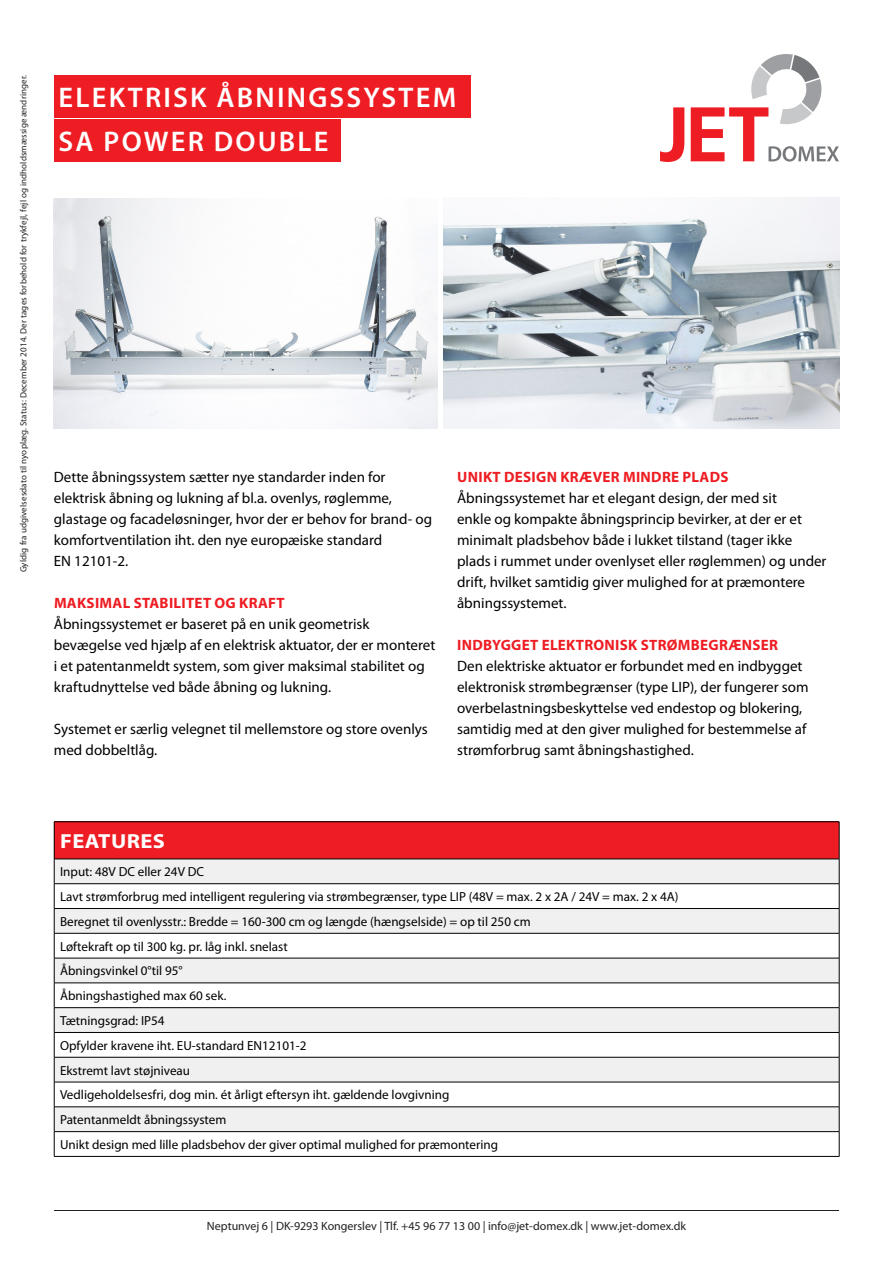
<style>
.page{position:relative;width:893px;height:1263px;background:#fff}
.page>*{position:absolute;margin:0;border:0;box-sizing:border-box;transform-origin:0 0}
.H1_Prospektthema{font:600 28.5px "Myriad Pro";letter-spacing:.08em;color:#fff}
.t1{font:700 20.4px "Myriad Pro";letter-spacing:.02em;color:#fff;scale:1.1 1}
.t2{font:15px/21px "Myriad Pro";color:#010000}
.t3{font:700 15px "Myriad Pro";letter-spacing:.02em;color:#ee1d23}
.t4{font:13.05px "Myriad Pro";color:#010000}
.Tekst_foto_og_tabel{font:12px "Myriad Pro";color:#231f20}
.Gültigkeit{font:9px "Myriad Pro";letter-spacing:.01em;color:#231f20}
</style>
<div class="page">
<div style="left:54px;top:119px;width:286px;height:43px;background:#ee1d23"></div>
<svg style="left:660px;top:54px;width:179px;height:108px"></svg>
<div style="left:54px;top:75px;width:417px;height:42px;background:#ee1d23"></div>
<hr style="left:54px;top:1210px;width:785px;height:1px;background:#231f20">
<div style="left:54px;top:822px;width:785px;height:37px;background:#ee1d23"></div>
<div style="left:55px;top:860px;width:784px;height:123px;background:#f0f0f1"></div>
<div style="left:54px;top:884px;width:785px;height:24px;background:#fff"></div>
<div style="left:54px;top:933px;width:785px;height:25px;background:#fff"></div>
<svg style="left:55px;top:984px;width:784px;height:172px"></svg>
<hr style="left:54px;top:821px;width:785px;height:1px;background:#010000">
<hr style="left:54px;top:822px;width:1px;height:37px;background:#010000">
<hr style="left:839px;top:822px;width:1px;height:37px;background:#010000">
<hr style="left:54px;top:859px;width:785px;height:1px;background:#010000">
<hr style="left:54px;top:883px;width:785px;height:1px;background:#010000">
<hr style="left:54px;top:908px;width:785px;height:1px;background:#010000">
<hr style="left:54px;top:933px;width:785px;height:1px;background:#010000">
<hr style="left:54px;top:958px;width:785px;height:1px;background:#010000">
<hr style="left:54px;top:983px;width:785px;height:1px;background:#010000">
<hr style="left:54px;top:1007px;width:785px;height:1px;background:#010000">
<hr style="left:54px;top:1032px;width:785px;height:1px;background:#010000">
<hr style="left:54px;top:1057px;width:785px;height:1px;background:#010000">
<hr style="left:54px;top:1082px;width:785px;height:1px;background:#010000">
<hr style="left:54px;top:1106px;width:785px;height:1px;background:#010000">
<hr style="left:54px;top:1131px;width:785px;height:1px;background:#010000">
<svg style="left:54px;top:859px;width:1px;height:297px"></svg>
<svg style="left:839px;top:859px;width:1px;height:297px"></svg>
<hr style="left:54px;top:1156px;width:785px;height:1px;background:#010000">
<img style="left:54px;top:198px;width:384px;height:230px">
<img style="left:444px;top:198px;width:395px;height:230px">
<p class="Gültigkeit" style="left:18px;top:572px;width:499px;rotate:-90deg">Gyldig fra udgivelsesdato til nyoplæg. Status: December 2014. Der tages forbehold for trykfejl, fejl og indholdsmæssige ændringer.</p>
<p class="H1_Prospektthema" style="left:59px;top:79px;width:399px">ELEKTRISK ÅBNINGSSYSTEM</p>
<p class="H1_Prospektthema" style="left:59px;top:123px;width:271px">SA POWER DOUBLE</p>
<p class="t2" style="left:54px;top:466px;width:380px">Dette åbningssystem sætter nye standarder inden for elektrisk åbning og lukning af bl.a. ovenlys, røglemme, glastage og facadeløsninger, hvor der er behov for brand- og komfortventilation iht. den nye europæiske standard</p>
<p class="t2" style="left:54px;top:550px;width:76px">EN 12101-2.</p>
<p class="t3" style="left:54px;top:593px;width:232px">MAKSIMAL STABILITET OG KRAFT</p>
<p class="t2" style="left:54px;top:613px;width:383px">Åbningssystemet er baseret på en unik geometrisk bevægelse ved hjælp af en elektrisk aktuator, der er monteret i et patentanmeldt system, som giver maksimal stabilitet og kraftudnyttelse ved både åbning og lukning.</p>
<p class="t2" style="left:54px;top:718px;width:375px">Systemet er særlig velegnet til mellemstore og store ovenlys med dobbeltlåg.</p>
<p class="t3" style="left:457px;top:467px;width:273px">UNIKT DESIGN KRÆVER MINDRE PLADS</p>
<p class="t2" style="left:457px;top:487px;width:371px">Åbningssystemet har et elegant design, der med sit<br>enkle og kompakte åbningsprincip bevirker, at der er et minimalt pladsbehov både i lukket tilstand (tager ikke plads i rummet under ovenlyset eller røglemmen) og under drift, hvilket samtidig giver mulighed for at præmontere åbningssystemet.</p>
<p class="t3" style="left:457px;top:635px;width:322px">INDBYGGET ELEKTRONISK STRØMBEGRÆNSER</p>
<p class="t2" style="left:457px;top:655px;width:353px">Den elektriske aktuator er forbundet med en indbygget elektronisk strømbegrænser (type LIP), der fungerer som overbelastningsbeskyttelse ved endestop og blokering, samtidig med at den giver mulighed for bestemmelse af strømforbrug samt åbningshastighed.</p>
<p class="t1" style="left:60px;top:828px;width:97px">FEATURES</p>
<p class="t4" style="left:60px;top:864px;width:146px">Input: 48V DC eller 24V DC</p>
<p class="t4" style="left:60px;top:889px;width:620px">Lavt strømforbrug med intelligent regulering via strømbegrænser, type LIP (48V = max. 2 x 2A / 24V = max. 2 x 4A)</p>
<p class="t4" style="left:60px;top:913px;width:472px">Beregnet til ovenlysstr.: Bredde = 160-300 cm og længde (hængselside) = op til 250 cm</p>
<p class="t4" style="left:60px;top:938px;width:229px">Løftekraft op til 300 kg. pr. låg inkl. snelast</p>
<p class="t4" style="left:60px;top:963px;width:124px">Åbningsvinkel 0°til 95°</p>
<p class="t4" style="left:60px;top:988px;width:168px">Åbningshastighed max 60 sek.</p>
<p class="t4" style="left:60px;top:1012px;width:106px">Tætningsgrad: IP54</p>
<p class="t4" style="left:60px;top:1037px;width:248px">Opfylder kravene iht. EU-standard EN12101-2</p>
<p class="t4" style="left:60px;top:1062px;width:132px">Ekstremt lavt støjniveau</p>
<p class="t4" style="left:60px;top:1087px;width:391px">Vedligeholdelsesfri, dog min. ét årligt eftersyn iht. gældende lovgivning</p>
<p class="t4" style="left:60px;top:1112px;width:168px">Patentanmeldt åbningssystem</p>
<p class="t4" style="left:60px;top:1136px;width:440px">Unikt design med lille pladsbehov der giver optimal mulighed for præmontering</p>
<p class="Tekst_foto_og_tabel" style="left:207px;top:1218px;width:481px">Neptunvej 6 | DK-9293 Kongerslev | Tlf. +45 96 77 13 00 | info@jet-domex.dk | www.jet-domex.dk</p>
</div>
